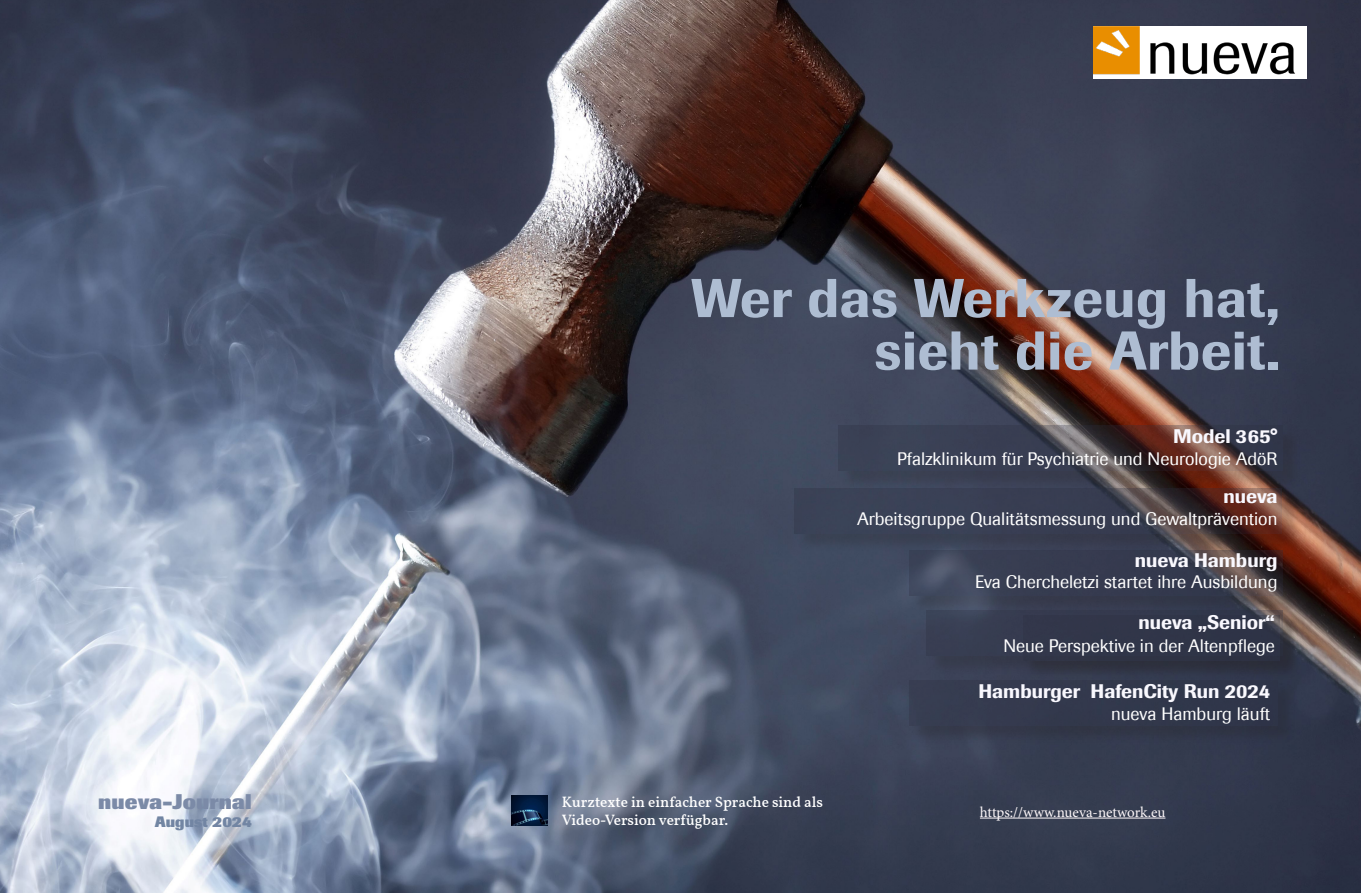
<style>
.page{position:relative;width:1361px;height:893px;background:#fff}
.page>*{position:absolute;margin:0;border:0;box-sizing:border-box;transform-origin:0 0}
.Title_-_Align_Centre{font:500 54px "Imago";letter-spacing:.01em;color:#aebdd2}
.Title_-_Align_Centre-2{font:800 21px "Imago";letter-spacing:.01em;color:#7b8aa7}
.t1{font:500 19.5px "Imago";color:#f9f8fe}
.t2{font:18px "Imago";color:#fff}
.t3{font:500 15px/18px "Vollkorn";color:#fff}
.t4{font:15px "Minion Pro";color:#fef8fa}
.Title_-_Align_Centre-3{font:800 15px "Imago";letter-spacing:.01em;color:#7285a3}
</style>
<div class="page">
<img style="left:0;top:0;width:1361px;height:893px">
<img style="left:511px;top:795px;width:36px;height:31px">
<hr style="left:980px;top:818px;width:185px;height:1px;background:#fef8fa">
<div style="left:840px;top:428px;width:461px;height:61px;background:#231f20;opacity:.75"></div>
<svg style="left:838px;top:426px;width:444px;height:45px;background:#47404b"></svg>
<div style="left:796px;top:491px;width:505px;height:61px;background:#231f20;opacity:.75"></div>
<svg style="left:794px;top:488px;width:488px;height:46px;background:#413d4a"></svg>
<div style="left:911px;top:552px;width:389px;height:62px;background:#231f20;opacity:.75"></div>
<svg style="left:909px;top:550px;width:373px;height:45px;background:#3d3f50"></svg>
<div style="left:928px;top:613px;width:373px;height:61px;background:#231f20;opacity:.75"></div>
<div style="left:926px;top:610px;width:356px;height:46px;background:#373d51"></div>
<div style="left:1025px;top:617px;width:273px;height:62px;background:#231f20;opacity:.75"></div>
<div style="left:1022px;top:615px;width:257px;height:45px;background:#303549"></div>
<div style="left:911px;top:683px;width:385px;height:61px;background:#231f20;opacity:.75"></div>
<div style="left:909px;top:680px;width:368px;height:46px;background:#33384c"></div>
<div style="left:1093px;top:27px;width:214px;height:52px;background:#fff"></div>
<img style="left:1093px;top:27px;width:202px;height:48px">
<p class="Title_-_Align_Centre-2" style="left:98px;top:789px;width:155px">nueva-Journal</p>
<p class="Title_-_Align_Centre-3" style="left:155px;top:812px;width:98px">August 2024</p>
<p class="Title_-_Align_Centre" style="left:691px;top:265px;width:589px">Wer das Werkzeug hat,</p>
<p class="Title_-_Align_Centre" style="left:874px;top:318px;width:407px">sieht die Arbeit.</p>
<p class="t1" style="left:1173px;top:425px;width:106px">Model 365°</p>
<p class="t2" style="left:897px;top:448px;width:382px">Pfalzklinikum für Psychiatrie und Neurologie AdöR</p>
<p class="t1" style="left:1223px;top:484px;width:56px">nueva</p>
<p class="t2" style="left:857px;top:508px;width:422px">Arbeitsgruppe Qualitätsmessung und Gewaltprävention</p>
<p class="t1" style="left:1135px;top:548px;width:144px">nueva Hamburg</p>
<p class="t2" style="left:975px;top:572px;width:304px">Eva Chercheletzi startet ihre Ausbildung</p>
<p class="t1" style="left:1138px;top:610px;width:138px">nueva „Senior“</p>
<p class="t2" style="left:1003px;top:635px;width:273px">Neue Perspektive in der Altenpflege</p>
<p class="t1" style="left:978px;top:680px;width:293px">Hamburger HafenCity Run 2024</p>
<p class="t2" style="left:1111px;top:703px;width:161px">nueva Hamburg läuft</p>
<p class="t3" style="left:562px;top:792px;width:263px">Kurztexte in einfacher Sprache sind als<br>Video-Version verfügbar.</p>
<p class="t4" style="left:980px;top:802px;width:187px">https://www.nueva-network.eu</p>
</div>
